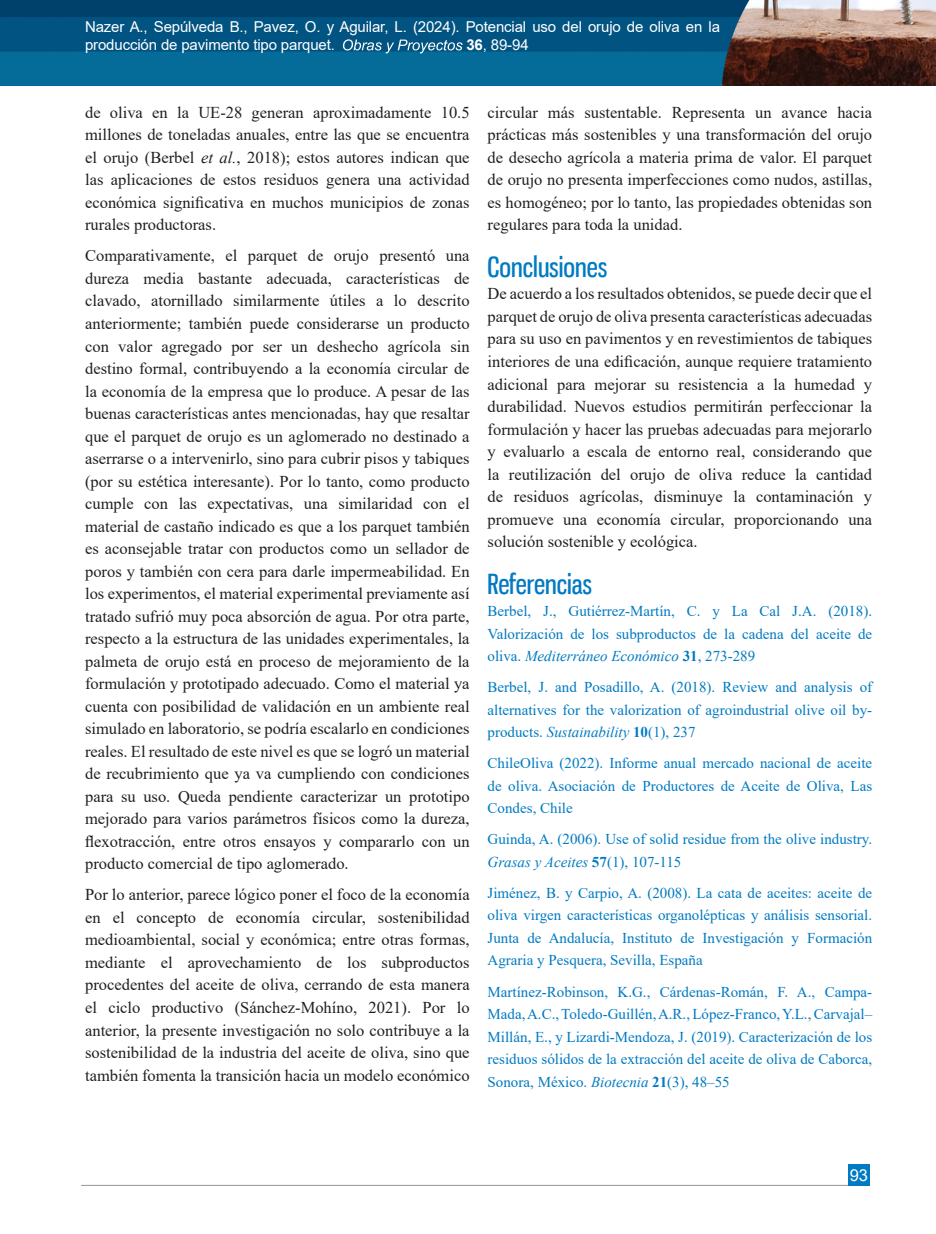
<style>
.page{position:relative;width:936px;height:1234px;background:#fff}
.page>*{position:absolute;margin:0;border:0;box-sizing:border-box;transform-origin:0 0}
.t1{font:27px "Gnuolane Free";color:#007ac2}
.t2{font:16.5px/22.5px "Times New Roman";color:#231f20;text-align:justify}
.t3{font:16.5px "Arial";color:#fff}
.t4{font:15px/22.5px "Times New Roman";color:#007ac2;text-align:justify}
.t5{font:15px/18px "Arial";letter-spacing:-.01em;color:#fff}
.s1{font-weight:700}
.s2{font-style:italic}
</style>
<div class="page">
<img style="left:0;top:0;width:935px;height:85px">
<hr style="left:81px;top:1184px;width:788px;height:1px;background:#939598">
<div style="left:848px;top:1164px;width:21px;height:21px;background:#007ac2"></div>
<svg style="left:343px;top:39px;width:119px;height:14px"></svg>
<p class="t5" style="left:85px;top:18px;width:636px">Nazer A., Sepúlveda B., Pavez, O. y Aguilar, L. (2024). Potencial uso del orujo de oliva en la producción de pavimento tipo parquet.</p>
<p class="t5" style="left:466px;top:36px;width:64px"><span class="s1">36</span>, 89-94</p>
<p class="t2" style="left:85px;top:100px;width:386px">de oliva en la UE-28 generan aproximadamente 10.5 millones de toneladas anuales, entre las que se encuentra el orujo (Berbel <span class="s2">et al.</span>, 2018); estos autores indican que las aplicaciones de estos residuos genera una actividad económica significativa en muchos municipios de zonas rurales productoras.</p>
<p class="t2" style="left:85px;top:244px;width:386px">Comparativamente, el parquet de orujo presentó una dureza media bastante adecuada, características de clavado, atornillado similarmente útiles a lo descrito anteriormente; también puede considerarse un producto con valor agregado por ser un deshecho agrícola sin destino formal, contribuyendo a la economía circular de la economía de la empresa que lo produce. A pesar de las buenas características antes mencionadas, hay que resaltar que el parquet de orujo es un aglomerado no destinado a aserrarse o a intervenirlo, sino para cubrir pisos y tabiques (por su estética interesante). Por lo tanto, como producto cumple con las expectativas, una similaridad con el material de castaño indicado es que a los parquet también es aconsejable tratar con productos como un sellador de poros y también con cera para darle impermeabilidad. En los experimentos, el material experimental previamente así tratado sufrió muy poca absorción de agua. Por otra parte, respecto a la estructura de las unidades experimentales, la palmeta de orujo está en proceso de mejoramiento de la formulación y prototipado adecuado. Como el material ya cuenta con posibilidad de validación en un ambiente real simulado en laboratorio, se podría escalarlo en condiciones reales. El resultado de este nivel es que se logró un material de recubrimiento que ya va cumpliendo con condiciones para su uso. Queda pendiente caracterizar un prototipo mejorado para varios parámetros físicos como la dureza, flexotracción, entre otros ensayos y compararlo con un producto comercial de tipo aglomerado.</p>
<p class="t2" style="left:85px;top:882px;width:386px">Por lo anterior, parece lógico poner el foco de la economía en el concepto de economía circular, sostenibilidad medioambiental, social y económica; entre otras formas, mediante el aprovechamiento de los subproductos procedentes del aceite de oliva, cerrando de esta manera el ciclo productivo (Sánchez-Mohíno, 2021). Por lo anterior, la presente investigación no solo contribuye a la sostenibilidad de la industria del aceite de oliva, sino que también fomenta la transición hacia un modelo económico</p>
<p class="t2" style="left:487px;top:100px;width:386px">circular más sustentable. Representa un avance hacia prácticas más sostenibles y una transformación del orujo de desecho agrícola a materia prima de valor. El parquet de orujo no presenta imperfecciones como nudos, astillas, es homogéneo; por lo tanto, las propiedades obtenidas son regulares para toda la unidad.</p>
<p class="t1" style="left:487px;top:250px;width:121px">Conclusiones</p>
<p class="t2" style="left:487px;top:282px;width:386px">De acuerdo a los resultados obtenidos, se puede decir que el parquet de orujo de oliva presenta características adecuadas para su uso en pavimentos y en revestimientos de tabiques interiores de una edificación, aunque requiere tratamiento adicional para mejorar su resistencia a la humedad y durabilidad. Nuevos estudios permitirán perfeccionar la formulación y hacer las pruebas adecuadas para mejorarlo y evaluarlo a escala de entorno real, considerando que la reutilización del orujo de oliva reduce la cantidad de residuos agrícolas, disminuye la contaminación y promueve una economía circular, proporcionando una solución sostenible y ecológica.</p>
<p class="t1" style="left:487px;top:567px;width:106px">Referencias</p>
<p class="t4" style="left:487px;top:599px;width:386px">Berbel, J., Gutiérrez-Martín, C. y La Cal J.A. (2018).<br>Valorización de los subproductos de la cadena del aceite de oliva. <span class="s2">Mediterráneo Económico</span> <span class="s1">31</span>, 273-289</p>
<p class="t4" style="left:487px;top:675px;width:386px">Berbel, J. and Posadillo, A. (2018). Review and analysis of alternatives for the valorization of agroindustrial olive oil by&shy;products. <span class="s2">Sustainability</span> <span class="s1">10</span>(1), 237</p>
<p class="t4" style="left:487px;top:751px;width:386px">ChileOliva (2022). Informe anual mercado nacional de aceite de oliva. Asociación de Productores de Aceite de Oliva, Las Condes, Chile</p>
<p class="t4" style="left:487px;top:827px;width:386px">Guinda, A. (2006). Use of solid residue from the olive industry.<br><span class="s2">Grasas y Aceites</span> <span class="s1">57</span>(1), 107-115</p>
<p class="t4" style="left:487px;top:881px;width:386px">Jiménez, B. y Carpio, A. (2008). La cata de aceites: aceite de oliva virgen características organolépticas y análisis sensorial.<br>Junta de Andalucía, Instituto de Investigación y Formación Agraria y Pesquera, Sevilla, España</p>
<p class="t4" style="left:487px;top:979px;width:386px">Martínez‐Robinson, K.G., Cárdenas-Román, F. A., Campa-Mada, A.C., Toledo-Guillén, A.R., López‐Franco, Y.L., Carvajal– Millán, E., y Lizardi‐Mendoza, J. (2019). Caracterización de los residuos sólidos de la extracción del aceite de oliva de Caborca, Sonora, México. <span class="s2">Biotecnia</span> <span class="s1">21</span>(3), 48–55</p>
<p class="t3" style="left:849px;top:1163px;width:20px">93</p>
</div>
